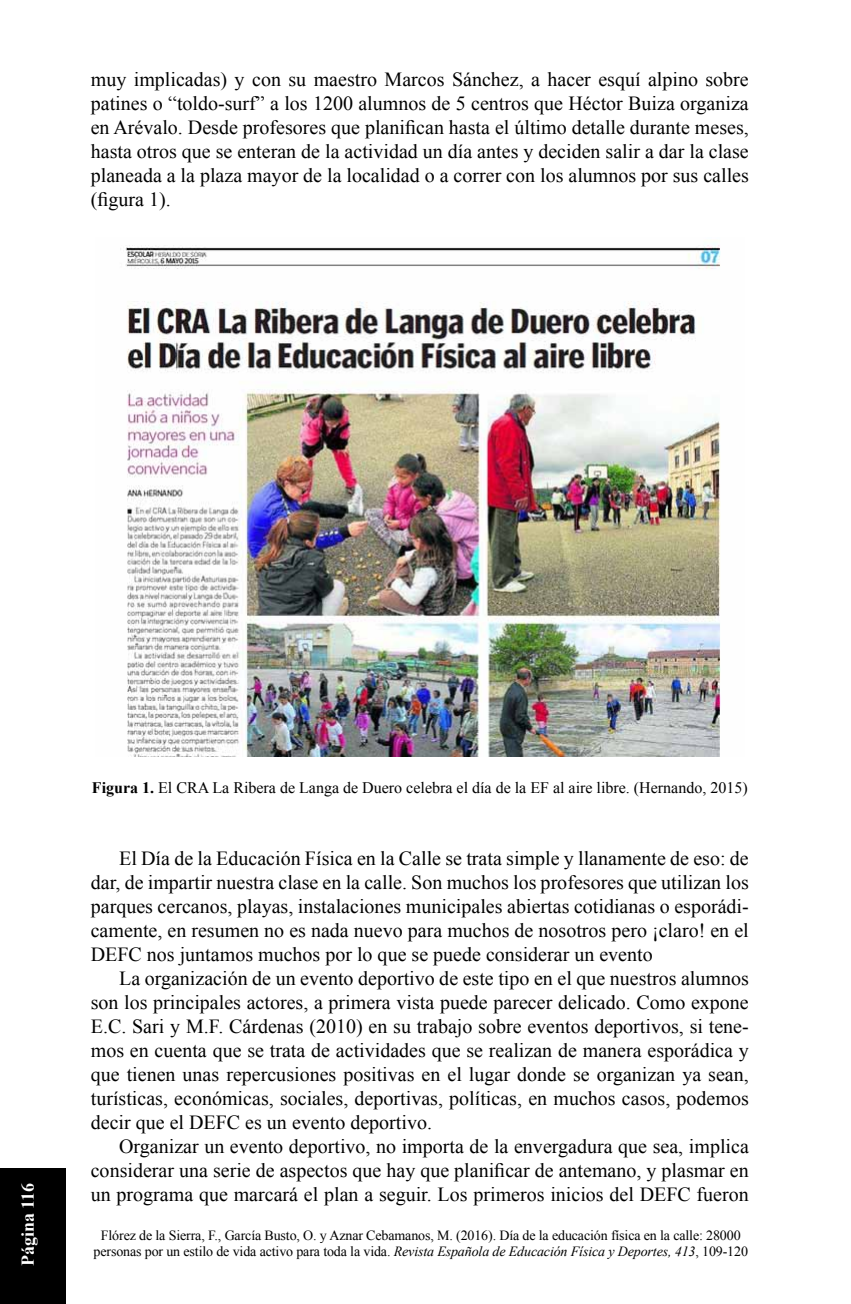
<style>
.page{position:relative;width:851px;height:1304px;background:#fff}
.page>*{position:absolute;margin:0;border:0;box-sizing:border-box;transform-origin:0 0}
.t1{font:20px/24px "Times New Roman";color:#000;text-align:justify}
.t2{font:700 18px "Times New Roman";color:#fff}
.t3{font:16px "Times New Roman";color:#000}
.t4{font:14px/16px "Times New Roman";letter-spacing:-.01em;color:#000;text-align:center}
.s1{font-weight:700}
.s2{font-style:italic}
</style>
<div class="page">
<div style="left:0;top:1168px;width:66px;height:136px;background:#000"></div>
<img style="left:120px;top:243px;width:601px;height:513px">
<p class="t1" style="left:91px;top:67px;width:659px">muy implicadas) y con su maestro Marcos Sánchez, a hacer esquí alpino sobre patines o “toldo-surf” a los 1200 alumnos de 5 centros que Héctor Buiza organiza en Arévalo. Desde profesores que planifican hasta el último detalle durante meses, hasta otros que se enteran de la actividad un día antes y deciden salir a dar la clase planeada a la plaza mayor de la localidad o a correr con los alumnos por sus calles (figura 1).</p>
<p class="t2" style="left:15px;top:1266px;width:85px;rotate:-90deg">Página 116</p>
<p class="t3" style="left:92px;top:777px;width:657px"><span class="s1">Figura 1.</span> El CRA La Ribera de Langa de Duero celebra el día de la EF al aire libre. (Hernando, 2015)</p>
<p class="t1" style="left:91px;top:846px;width:659px;text-indent:28px">El Día de la Educación Física en la Calle se trata simple y llanamente de eso: de dar, de impartir nuestra clase en la calle. Son muchos los profesores que utilizan los parques cercanos, playas, instalaciones municipales abiertas cotidianas o esporádi&shy;camente, en resumen no es nada nuevo para muchos de nosotros pero ¡claro! en el DEFC nos juntamos muchos por lo que se puede considerar un evento</p>
<p class="t1" style="left:91px;top:966px;width:659px;text-indent:28px">La organización de un evento deportivo de este tipo en el que nuestros alumnos son los principales actores, a primera vista puede parecer delicado. Como expone E.C. Sari y M.F. Cárdenas (2010) en su trabajo sobre eventos deportivos, si tene&shy;mos en cuenta que se trata de actividades que se realizan de manera esporádica y que tienen unas repercusiones positivas en el lugar donde se organizan ya sean, turísticas, económicas, sociales, deportivas, políticas, en muchos casos, podemos decir que el DEFC es un evento deportivo.</p>
<p class="t1" style="left:91px;top:1134px;width:659px;text-indent:28px">Organizar un evento deportivo, no importa de la envergadura que sea, implica considerar una serie de aspectos que hay que planificar de antemano, y plasmar en un programa que marcará el plan a seguir. Los primeros inicios del DEFC fueron</p>
<p class="t4" style="left:94px;top:1227px;width:655px">Flórez de la Sierra, F., García Busto, O. y Aznar Cebamanos, M. (2016). Día de la educación física en la calle: 28000 personas por un estilo de vida activo para toda la vida. <span class="s2">Revista Española de Educación Física y Deportes, 413</span>, 109-120</p>
</div>
